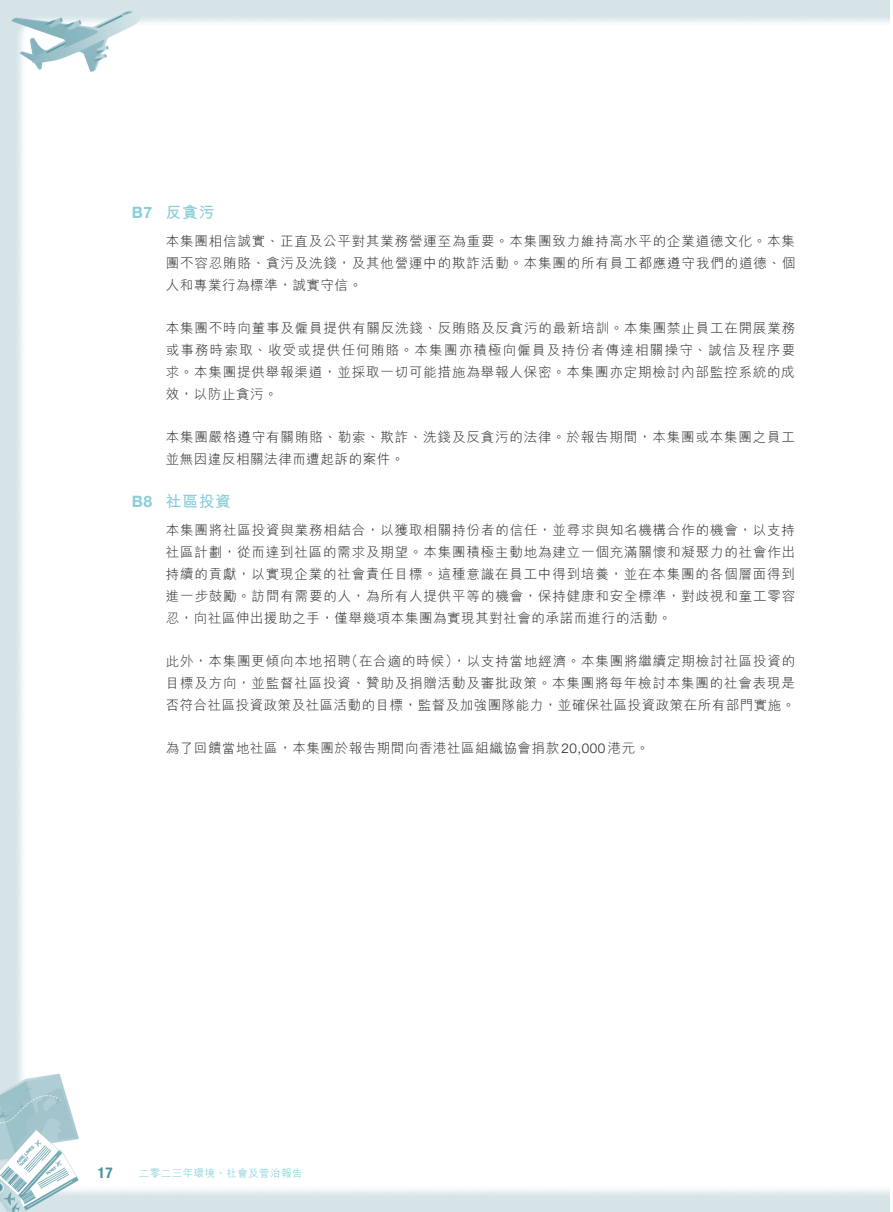
<style>
.page{position:relative;width:893px;height:1212px;background:#fff}
.page>*{position:absolute;margin:0;border:0;box-sizing:border-box;transform-origin:0 0}
._4__副標題{font:700 15.75px "M Hei HK";letter-spacing:.04em;color:#88cdd9}
.t1{font:700 condensed 15px "Helvetica Neue LT Std";color:#4a939f}
._1__內文{font:300 13.5px/21.8px "M Hei HK";letter-spacing:.04em;color:#231f20;text-align:justify}
._1__內文-2{font:300 13.5px/21.8px "M Hei HK";letter-spacing:.065em;color:#231f20}
.t2{font:300 10.5px "M Hei HK";letter-spacing:.04em;color:#66c3d2}
.s1{font-family:"Helvetica Neue LT Std"}
</style>
<div class="page">
<img style="left:0;top:0;width:890px;height:1212px">
<p class="_4__副標題" style="left:132px;top:201px;width:84px"><span class="s1">B7</span> 反貪污</p>
<p class="_1__內文" style="left:166px;top:230px;width:631px">本集團相信誠實、正直及公平對其業務營運至為重要。本集團致力維持高水平的企業道德文化。本集團不容忍賄賂、貪污及洗錢，及其他營運中的欺詐活動。本集團的所有員工都應遵守我們的道德、個人和專業行為標準，誠實守信。</p>
<p class="_1__內文" style="left:166px;top:317px;width:631px">本集團不時向董事及僱員提供有關反洗錢、反賄賂及反貪污的最新培訓。本集團禁止員工在開展業務或事務時索取、收受或提供任何賄賂。本集團亦積極向僱員及持份者傳達相關操守、誠信及程序要求。本集團提供舉報渠道，並採取一切可能措施為舉報人保密。本集團亦定期檢討內部監控系統的成效，以防止貪污。</p>
<p class="_1__內文-2" style="left:166px;top:426px;width:631px">本集團嚴格遵守有關賄賂、勒索、欺詐、洗錢及反貪污的法律。於報告期間，本集團或本集團之員工並無因違反相關法律而遭起訴的案件。</p>
<p class="_4__副標題" style="left:132px;top:490px;width:101px"><span class="s1">B8</span> 社區投資</p>
<p class="_1__內文" style="left:166px;top:519px;width:631px">本集團將社區投資與業務相結合，以獲取相關持份者的信任，並尋求與知名機構合作的機會，以支持社區計劃，從而達到社區的需求及期望。本集團積極主動地為建立一個充滿關懷和凝聚力的社會作出持續的貢獻，以實現企業的社會責任目標。這種意識在員工中得到培養，並在本集團的各個層面得到進一步鼓勵。訪問有需要的人，為所有人提供平等的機會，保持健康和安全標準，對歧視和童工零容忍，向社區伸出援助之手，僅舉幾項本集團為實現其對社會的承諾而進行的活動。</p>
<p class="_1__內文" style="left:166px;top:650px;width:631px">此外，本集團更傾向本地招聘（在合適的時候），以支持當地經濟。本集團將繼續定期檢討社區投資的目標及方向，並監督社區投資、贊助及捐贈活動及審批政策。本集團將每年檢討本集團的社會表現是否符合社區投資政策及社區活動的目標，監督及加強團隊能力，並確保社區投資政策在所有部門實施。</p>
<p class="_1__內文" style="left:166px;top:737px;width:485px">為了回饋當地社區，本集團於報告期間向香港社區組織協會捐款<span class="s1">20,000</span>港元。</p>
<p class="t1" style="left:98px;top:1164px;width:16px">17</p>
<p class="t2" style="left:139px;top:1168px;width:165px">二零二三年環境、社會及管治報告</p>
</div>
